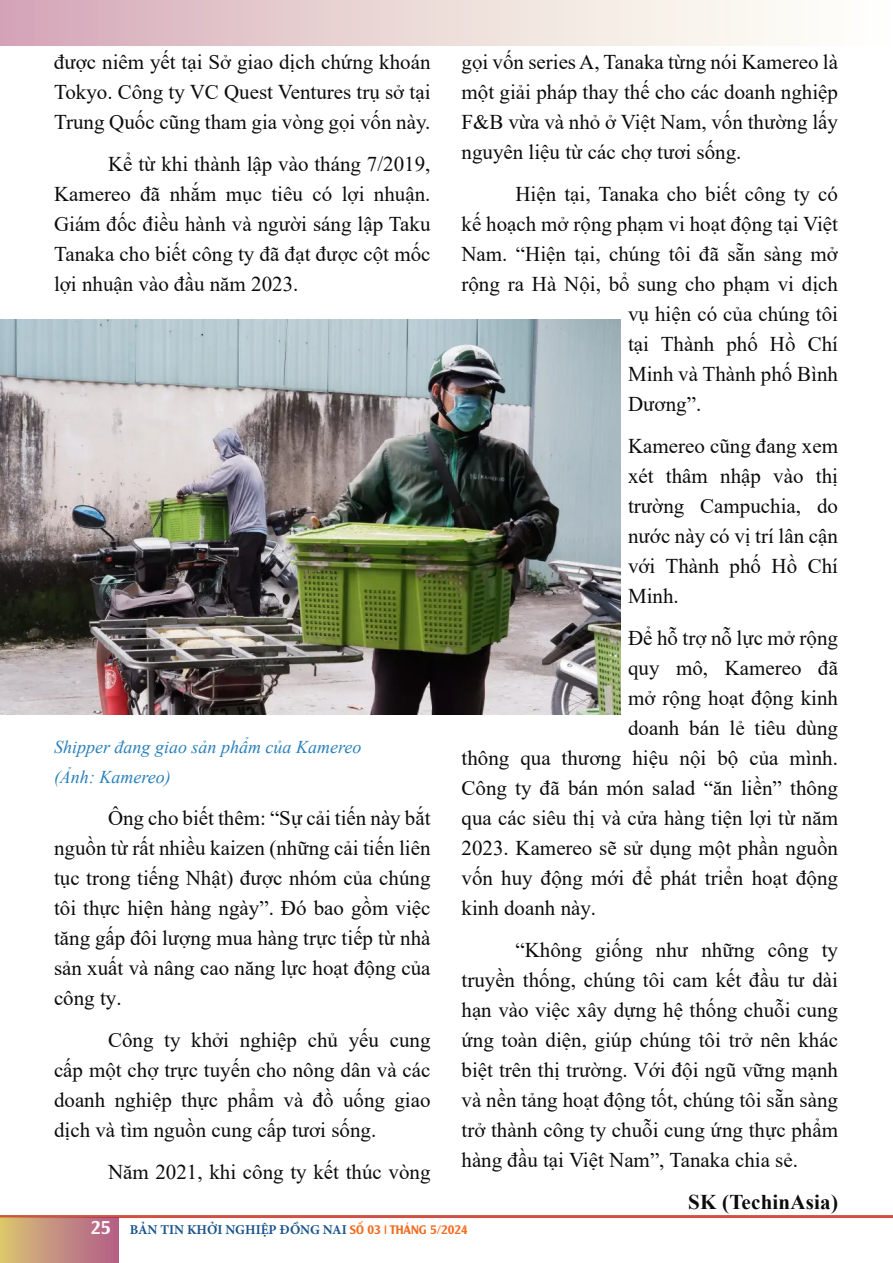
<style>
.page{position:relative;width:893px;height:1263px;background:#fff}
.page>*{position:absolute;margin:0;border:0;box-sizing:border-box;transform-origin:0 0}
.t1{font:21px/30px "Times New Roman";color:#0c0c0c;text-align:justify}
.t2{font:700 21px "Times New Roman";letter-spacing:.01em;color:#0c0c0c}
.t3{font:italic 18px/30px "Times New Roman";color:#2980b9}
.t4{font:700 13.5px "Minion Pro";color:#1b548b}
.s1{font-family:"UTM Alexander";font-weight:400;font-size:18px;color:#fff6ff}
.s2{font-family:"UTM Alexander";font-weight:400;font-size:12px;color:#f26d22}
</style>
<div class="page">
<div style="left:0;top:0;width:892px;height:46px;background:linear-gradient(to right,#d6abb8,#fffffd)"></div>
<hr style="left:0;top:1215px;width:893px;height:3px;background:#d15145">
<div style="left:0;top:1217px;width:118px;height:46px;background:linear-gradient(to right,#d9c373,#b25d89)"></div>
<img style="left:0;top:319px;width:620px;height:395px">
<p class="t1" style="left:54px;top:46px;width:378px">được niêm yết tại Sở giao dịch chứng khoán Tokyo. Công ty VC Quest Ventures trụ sở tại Trung Quốc cũng tham gia vòng gọi vốn này.</p>
<p class="t1" style="left:54px;top:148px;width:378px;text-indent:54px">Kể từ khi thành lập vào tháng 7/2019, Kamereo đã nhắm mục tiêu có lợi nhuận.<br>Giám đốc điều hành và người sáng lập Taku Tanaka cho biết công ty đã đạt được cột mốc lợi nhuận vào đầu năm 2023.</p>
<p class="t3" style="left:54px;top:731px;width:309px">Shipper đang giao sản phẩm của Kamereo (Ảnh: Kamereo)</p>
<p class="t1" style="left:54px;top:802px;width:378px;text-indent:54px">Ông cho biết thêm: “Sự cải tiến này bắt nguồn từ rất nhiều kaizen (những cải tiến liên tục trong tiếng Nhật) được nhóm của chúng tôi thực hiện hàng ngày”. Đó bao gồm việc tăng gấp đôi lượng mua hàng trực tiếp từ nhà sản xuất và nâng cao năng lực hoạt động của công ty.</p>
<p class="t1" style="left:54px;top:1024px;width:378px;text-indent:54px">Công ty khởi nghiệp chủ yếu cung cấp một chợ trực tuyến cho nông dân và các doanh nghiệp thực phẩm và đồ uống giao dịch và tìm nguồn cung cấp tươi sống.</p>
<p class="t1" style="left:108px;top:1156px;width:324px">Năm 2021, khi công ty kết thúc vòng</p>
<p class="t1" style="left:461px;top:46px;width:378px">gọi vốn series A, Tanaka từng nói Kamereo là một giải pháp thay thế cho các doanh nghiệp F&amp;B vừa và nhỏ ở Việt Nam, vốn thường lấy nguyên liệu từ các chợ tươi sống.</p>
<p class="t1" style="left:515px;top:178px;width:324px">Hiện tại, Tanaka cho biết công ty có</p>
<p class="t1" style="left:461px;top:208px;width:378px">kế hoạch mở rộng phạm vi hoạt động tại Việt</p>
<p class="t1" style="left:461px;top:238px;width:378px">Nam. “Hiện tại, chúng tôi đã sẵn sàng mở</p>
<p class="t1" style="left:461px;top:268px;width:378px">rộng ra Hà Nội, bổ sung cho phạm vi dịch</p>
<p class="t1" style="left:628px;top:298px;width:212px">vụ hiện có của chúng tôi</p>
<p class="t1" style="left:628px;top:328px;width:212px">tại Thành phố Hồ Chí</p>
<p class="t1" style="left:628px;top:358px;width:212px">Minh và Thành phố Bình</p>
<p class="t1" style="left:628px;top:388px;width:75px">Dương”.</p>
<p class="t1" style="left:628px;top:430px;width:212px">Kamereo cũng đang xem xét thâm nhập vào thị trường Campuchia, do nước này có vị trí lân cận với Thành phố Hồ Chí Minh.</p>
<p class="t1" style="left:628px;top:622px;width:212px">Để hỗ trợ nỗ lực mở rộng</p>
<p class="t1" style="left:628px;top:652px;width:212px">quy mô, Kamereo đã</p>
<p class="t1" style="left:628px;top:682px;width:212px">mở rộng hoạt động kinh</p>
<p class="t1" style="left:628px;top:712px;width:212px">doanh bán lẻ tiêu dùng</p>
<p class="t1" style="left:461px;top:742px;width:378px">thông qua thương hiệu nội bộ của mình.</p>
<p class="t1" style="left:461px;top:772px;width:378px">Công ty đã bán món salad “ăn liền” thông</p>
<p class="t1" style="left:461px;top:802px;width:378px">qua các siêu thị và cửa hàng tiện lợi từ năm</p>
<p class="t1" style="left:461px;top:832px;width:378px">2023. Kamereo sẽ sử dụng một phần nguồn</p>
<p class="t1" style="left:461px;top:862px;width:378px">vốn huy động mới để phát triển hoạt động</p>
<p class="t1" style="left:461px;top:892px;width:136px">kinh doanh này.</p>
<p class="t1" style="left:461px;top:934px;width:378px;text-indent:54px">“Không giống như những công ty truyền thống, chúng tôi cam kết đầu tư dài hạn vào việc xây dựng hệ thống chuỗi cung ứng toàn diện, giúp chúng tôi trở nên khác biệt trên thị trường. Với đội ngũ vững mạnh và nền tảng hoạt động tốt, chúng tôi sẵn sàng trở thành công ty chuỗi cung ứng thực phẩm hàng đầu tại Việt Nam”, Tanaka chia sẻ.</p>
<p class="t2" style="left:688px;top:1186px;width:151px">SK (TechinAsia)</p>
<p class="t4" style="left:91px;top:1220px;width:379px"><span class="s1">25</span> BẢN TIN KHỞI NGHIỆP ĐỒNG NAI <span class="s2">SỐ 03 | THÁNG 5/2024</span></p>
</div>
